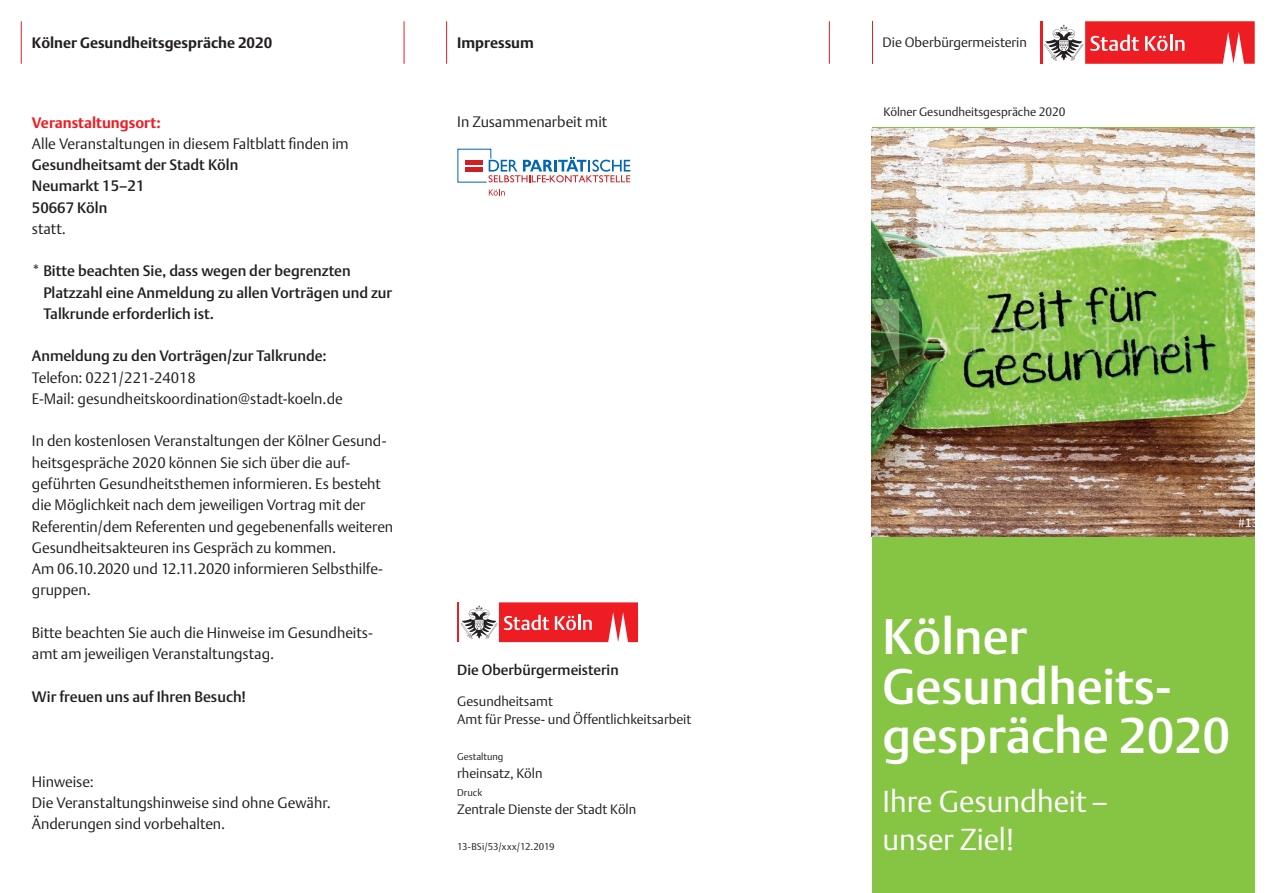
<style>
.page{position:relative;width:1276px;height:893px;background:#fff}
.page>*{position:absolute;margin:0;border:0;box-sizing:border-box;transform-origin:0 0}
.t1{font:49.5px/49.5px "DTL Argo T Medium";color:#fff}
.t2{font:30px/37.5px "DTL Argo T Light";color:#fff}
.t3{font:15px/21.3px "DTL Argo T Light";color:#231f20}
.t4{font:15px/21.3px "DTL Argo T Medium";color:#231f20}
.t5{font:700 15px "DTL Argo T";color:#231f20}
.t6{font:700 15px "DTL Argo T";color:#ee1d23}
.t7{font:14.55px "DTL Argo T Medium";color:#231f20}
.t8{font:13.5px/18px "DTL Argo T Light";color:#231f20}
.t9{font:12px "DTL Argo T Light";color:#231f20}
.t10{font:9.75px "DTL Argo T Light";color:#231f20}
</style>
<div class="page">
<hr style="left:446px;top:21px;width:1px;height:43px;background:#ee1d23">
<hr style="left:829px;top:21px;width:1px;height:43px;background:#ee1d23">
<hr style="left:404px;top:21px;width:1px;height:43px;background:#ee1d23">
<hr style="left:21px;top:21px;width:1px;height:43px;background:#ee1d23">
<hr style="left:457px;top:602px;width:2px;height:40px;background:#ee1d23">
<svg style="left:461px;top:602px;width:177px;height:40px"></svg>
<hr style="left:1040px;top:21px;width:2px;height:43px;background:#ee1d23">
<svg style="left:1044px;top:21px;width:210px;height:43px"></svg>
<hr style="left:872px;top:21px;width:1px;height:43px;background:#ee1d23">
<div style="left:872px;top:128px;width:382px;height:765px;background:#86c443"></div>
<img style="left:872px;top:128px;width:382px;height:409px">
<div style="left:867px;top:691px;width:387px;height:181px;background:#86c443"></div>
<svg style="left:457px;top:149px;width:173px;height:34px"></svg>
<svg style="left:489px;top:189px;width:16px;height:7px"></svg>
<p class="t5" style="left:32px;top:34px;width:242px">Kölner Gesundheitsgespräche 2020</p>
<p class="t5" style="left:457px;top:34px;width:78px">Impressum</p>
<p class="t6" style="left:32px;top:113px;width:130px">Veranstaltungsort:</p>
<p class="t3" style="left:32px;top:133px;width:318px">Alle Veranstaltungen in diesem Faltblatt finden im</p>
<p class="t4" style="left:32px;top:154px;width:208px">Gesundheitsamt der Stadt Köln<br>Neumarkt 15–21<br>50667 Köln</p>
<p class="t3" style="left:32px;top:218px;width:36px">statt.</p>
<p class="t4" style="left:43px;top:260px;width:350px;text-indent:-11px">* Bitte beachten Sie, dass wegen der begrenzten<br>Platzzahl eine Anmeldung zu allen Vorträgen und zur<br>Talkrunde erforderlich ist.</p>
<p class="t4" style="left:32px;top:345px;width:296px">Anmeldung zu den Vorträgen/zur Talkrunde:</p>
<p class="t3" style="left:32px;top:367px;width:312px">Telefon: 0221/221-24018<br>E-Mail: gesundheitskoordination@stadt-koeln.de</p>
<p class="t3" style="left:32px;top:430px;width:363px">In den kostenlosen Veranstaltungen der Kölner Gesund&shy;heitsgespräche 2020 können Sie sich über die auf&shy;geführten Gesundheitsthemen informieren. Es besteht die Möglichkeit nach dem jeweiligen Vortrag mit der Referentin/dem Referenten und gegebenenfalls weiteren Gesundheitsakteuren ins Gespräch zu kommen.<br>Am 06.10.2020 und 12.11.2020 informieren Selbsthilfe&shy;gruppen.</p>
<p class="t3" style="left:32px;top:622px;width:343px">Bitte beachten Sie auch die Hinweise im Gesundheits&shy;amt am jeweiligen Veranstaltungstag.</p>
<p class="t4" style="left:32px;top:685px;width:216px">Wir freuen uns auf Ihren Besuch!</p>
<p class="t3" style="left:32px;top:770px;width:300px">Hinweise:<br>Die Veranstaltungshinweise sind ohne Gewähr.<br>Änderungen sind vorbehalten.</p>
<p class="t3" style="left:457px;top:111px;width:152px">In Zusammenarbeit mit</p>
<p class="t7" style="left:457px;top:661px;width:163px">Die Oberbürgermeisterin</p>
<p class="t8" style="left:457px;top:693px;width:235px">Gesundheitsamt<br>Amt für Presse- und Öffentlichkeitsarbeit</p>
<p class="t10" style="left:457px;top:751px;width:48px">Gestaltung</p>
<p class="t8" style="left:457px;top:765px;width:87px">rheinsatz, Köln</p>
<p class="t10" style="left:457px;top:787px;width:26px">Druck</p>
<p class="t8" style="left:457px;top:801px;width:181px">Zentrale Dienste der Stadt Köln</p>
<p class="t10" style="left:457px;top:841px;width:99px">13-BSi/53/xxx/12.2019</p>
<p class="t8" style="left:882px;top:33px;width:146px">Die Oberbürgermeisterin</p>
<p class="t9" style="left:883px;top:104px;width:184px">Kölner Gesundheitsgespräche 2020</p>
<h1 class="t1" style="left:882px;top:612px;width:349px">Kölner<br>Gesundheits&shy;gespräche 2020</h1>
<h2 class="t2" style="left:882px;top:782px;width:227px">Ihre Gesundheit – unser Ziel!</h2>
</div>
